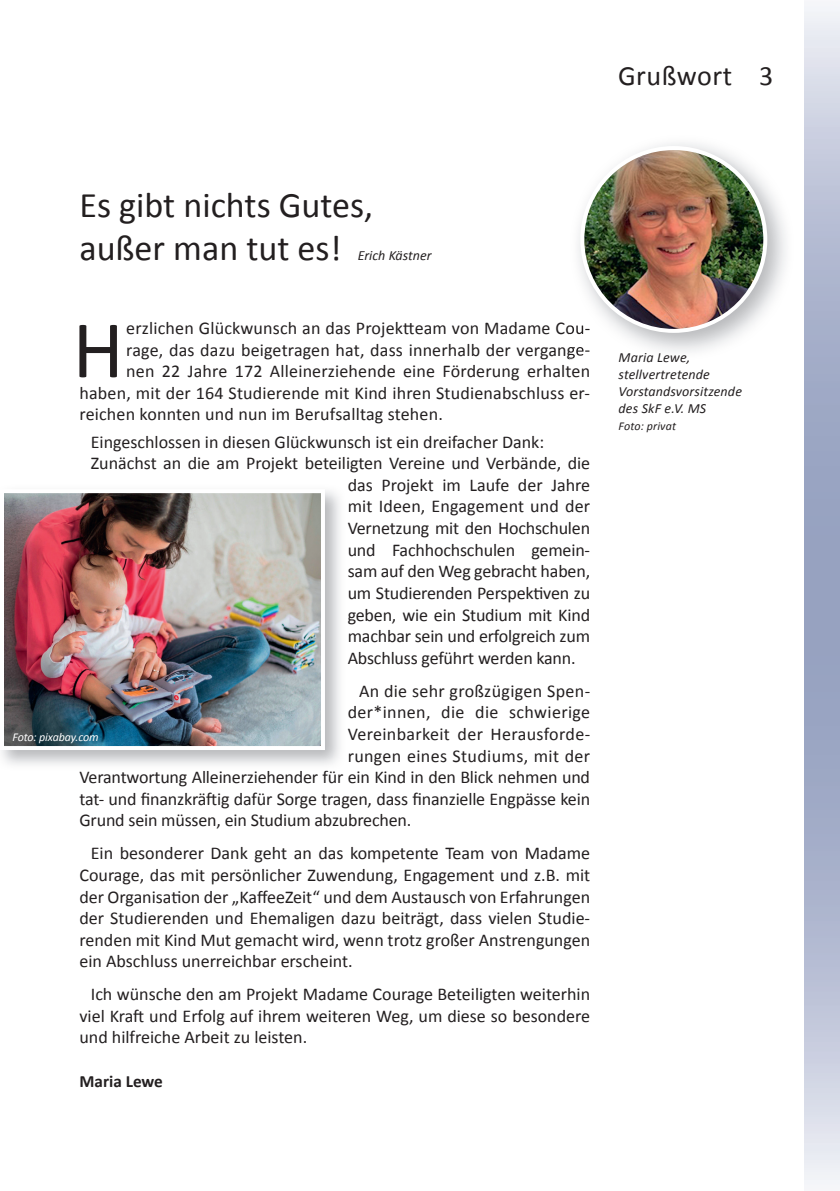
<style>
.page{position:relative;width:840px;height:1191px;background:#fff}
.page>*{position:absolute;margin:0;border:0;box-sizing:border-box;transform-origin:0 0}
.t1{font:82.2px "Calibri";color:#231f20}
.t2{font:36px/43.2px "Calibri";color:#231f20}
.t3{font:28px "Calibri";letter-spacing:.02em;color:#231f20}
.t4{font:18px/21.6px "Calibri";color:#231f20;text-align:justify}
.t5{font:18px "Calibri";letter-spacing:.02em;color:#231f20}
.t6{font:700 17.2px "Calibri";color:#231f20}
.t7{font:italic 14px/16.8px "Calibri";letter-spacing:.01em;color:#231f20}
.t8{font:italic 12px "Calibri";letter-spacing:-.01em;color:#fff}
.t9{font:italic 12px "Calibri";letter-spacing:.01em;color:#231f20}
</style>
<div class="page">
<img style="left:578px;top:143px;width:208px;height:209px">
<img style="left:569px;top:322px;width:20px;height:15px">
<img style="left:569px;top:343px;width:20px;height:16px">
<img style="left:582px;top:148px;width:182px;height:183px;border-radius:91px">
<div style="left:580px;top:146px;width:186px;height:187px;border:4px solid #fff;border-radius:50%"></div>
<img style="left:5px;top:494px;width:315px;height:251px">
<div style="left:0;top:489px;width:325px;height:261px;border:4px solid #fff"></div>
<h3 class="t3" style="left:617px;top:58px;width:115px">Grußwort</h3>
<h3 class="t3" style="left:758px;top:58px;width:16px">3</h3>
<h2 class="t2" style="left:79px;top:183px;width:295px">Es gibt nichts Gutes, außer man tut es!</h2>
<p class="t7" style="left:357px;top:247px;width:75px">Erich Kästner</p>
<h1 class="t1" style="left:72px;top:298px;width:53px">H</h1>
<p class="t4" style="left:126px;top:317px;width:465px">erzlichen Glückwunsch an das Projektteam von Madame Cou-</p>
<p class="t4" style="left:126px;top:339px;width:465px">rage, das dazu beigetragen hat, dass innerhalb der vergange-</p>
<p class="t4" style="left:126px;top:360px;width:465px">nen 22 Jahre 172 Alleinerziehende eine Förderung erhalten</p>
<p class="t4" style="left:79px;top:382px;width:512px">haben, mit der 164 Studierende mit Kind ihren Studienabschluss er-</p>
<p class="t4" style="left:79px;top:404px;width:365px">reichen konnten und nun im Berufsalltag stehen.</p>
<p class="t4" style="left:91px;top:431px;width:454px">Eingeschlossen in diesen Glückwunsch ist ein dreifacher Dank:</p>
<p class="t4" style="left:91px;top:452px;width:500px">Zunächst an die am Projekt beteiligten Vereine und Verbände, die</p>
<p class="t4" style="left:347px;top:474px;width:244px">das Projekt im Laufe der Jahre</p>
<p class="t4" style="left:347px;top:496px;width:244px">mit Ideen, Engagement und der</p>
<p class="t4" style="left:347px;top:517px;width:244px">Vernetzung mit den Hochschulen</p>
<p class="t4" style="left:347px;top:539px;width:244px">und Fachhochschulen gemein-</p>
<p class="t4" style="left:347px;top:560px;width:244px">sam auf den Weg gebracht haben,</p>
<p class="t4" style="left:347px;top:582px;width:244px">um Studierenden Perspektiven zu</p>
<p class="t4" style="left:347px;top:604px;width:244px">geben, wie ein Studium mit Kind</p>
<p class="t4" style="left:347px;top:625px;width:244px">machbar sein und erfolgreich zum</p>
<p class="t4" style="left:347px;top:647px;width:229px">Abschluss geführt werden kann.</p>
<p class="t5" style="left:359px;top:679px;width:232px">An die sehr großzügigen Spen-</p>
<p class="t5" style="left:347px;top:701px;width:244px">der*innen, die die schwierige</p>
<p class="t5" style="left:347px;top:722px;width:244px">Vereinbarkeit der Herausforde-</p>
<p class="t5" style="left:347px;top:744px;width:244px">rungen eines Studiums, mit der</p>
<p class="t4" style="left:79px;top:766px;width:512px">Verantwortung Alleinerziehender für ein Kind in den Blick nehmen und</p>
<p class="t4" style="left:79px;top:788px;width:512px">tat- und finanzkräftig dafür Sorge tragen, dass finanzielle Engpässe kein</p>
<p class="t4" style="left:79px;top:809px;width:333px">Grund sein müssen, ein Studium abzubrechen.</p>
<p class="t4" style="left:79px;top:842px;width:512px;text-indent:11px">Ein besonderer Dank geht an das kompetente Team von Madame Courage, das mit persönlicher Zuwendung, Engagement und z.B. mit der Organisation der „KaffeeZeit“ und dem Austausch von Erfahrungen der Studierenden und Ehemaligen dazu beiträgt, dass vielen Studie&shy;renden mit Kind Mut gemacht wird, wenn trotz großer Anstrengungen ein Abschluss unerreichbar erscheint.</p>
<p class="t4" style="left:79px;top:983px;width:512px;text-indent:11px">Ich wünsche den am Projekt Madame Courage Beteiligten weiterhin viel Kraft und Erfolg auf ihrem weiteren Weg, um diese so besondere und hilfreiche Arbeit zu leisten.</p>
<p class="t6" style="left:79px;top:1070px;width:85px">Maria Lewe</p>
<p class="t8" style="left:12px;top:729px;width:88px">Foto: pixabay.com</p>
<p class="t7" style="left:618px;top:348px;width:125px">Maria Lewe, stellvertretende<br>Vorstandsvorsitzende des SkF e.V. MS</p>
<p class="t9" style="left:618px;top:417px;width:59px">Foto: privat</p>
</div>
